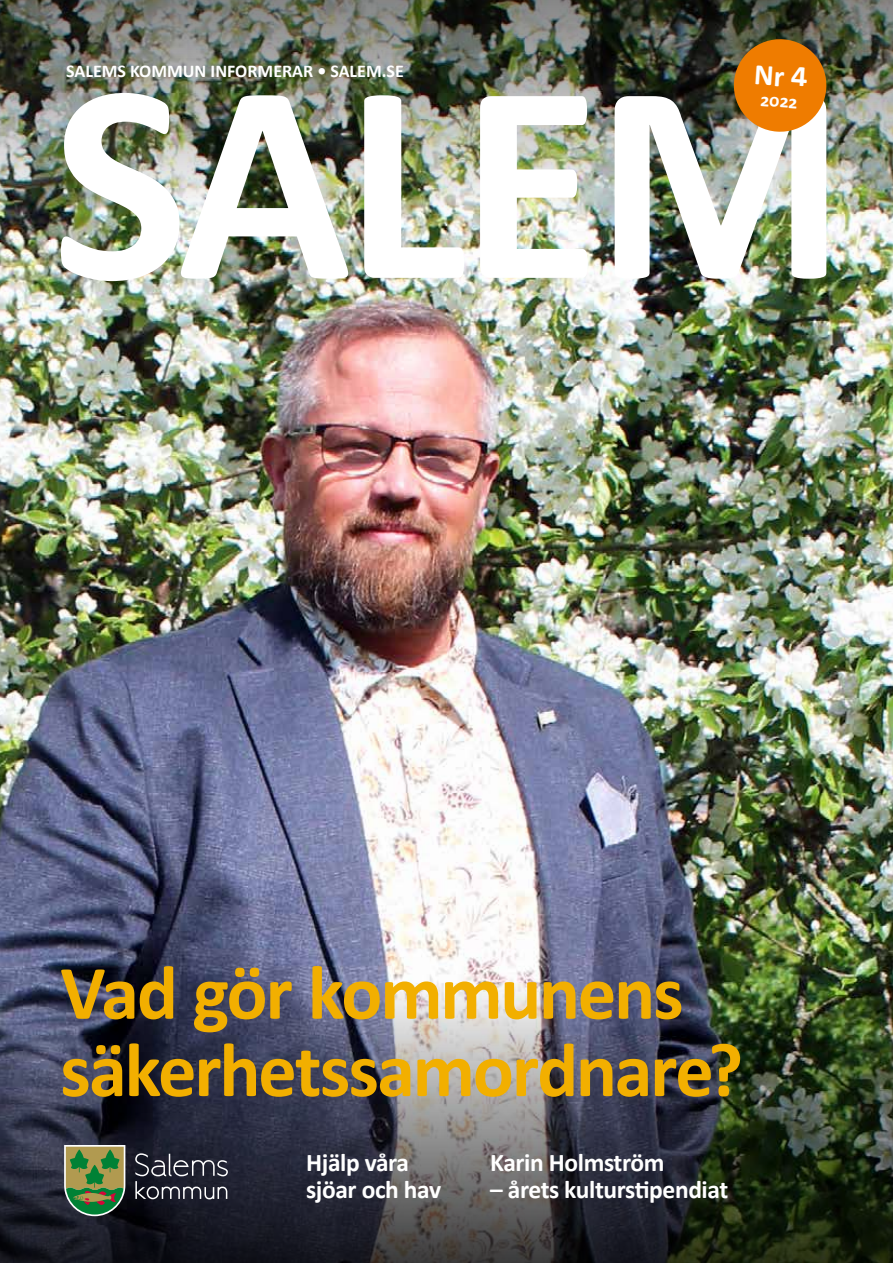
<style>
.page{position:relative;width:893px;height:1263px;background:#fff}
.page>*{position:absolute;margin:0;border:0;box-sizing:border-box;transform-origin:0 0}
.t1{font:700 77.25px/77.4px "Calibri";letter-spacing:-.03em;color:#f2af00}
.t2{font:700 25.5px/27px "Calibri";letter-spacing:-.015em;color:#fff}
.t3{font:700 18px "Calibri";color:#fff}
</style>
<div class="page">
<img style="left:0;top:216px;width:893px;height:764px">
<img style="left:0;top:0;width:893px;height:216px">
<img style="left:61px;top:93px;width:765px;height:188px">
<img style="left:0;top:980px;width:893px;height:283px">
<svg style="left:135px;top:1153px;width:93px;height:46px;background:#424450"></svg>
<svg style="left:64px;top:1145px;width:61px;height:71px;background:#6e8a51"></svg>
<svg style="left:732px;top:38px;width:96px;height:95px;background:#d27f20"></svg>
<p class="t3" style="left:66px;top:60px;width:339px">SALEMS KOMMUN INFORMERAR • SALEM.SE</p>
<p class="t3" style="left:761px;top:89px;width:39px;rotate:4deg">2022</p>
<h1 class="t1" style="left:60px;top:950px;width:684px">Vad gör kommunens säkerhetssamordnare?</h1>
<p class="t2" style="left:306px;top:1148px;width:137px">Hjälp våra sjöar och hav</p>
<p class="t2" style="left:490px;top:1148px;width:176px">Karin Holmström</p>
<p class="t2" style="left:490px;top:1175px;width:240px">– årets kulturstipendiat</p>
</div>
